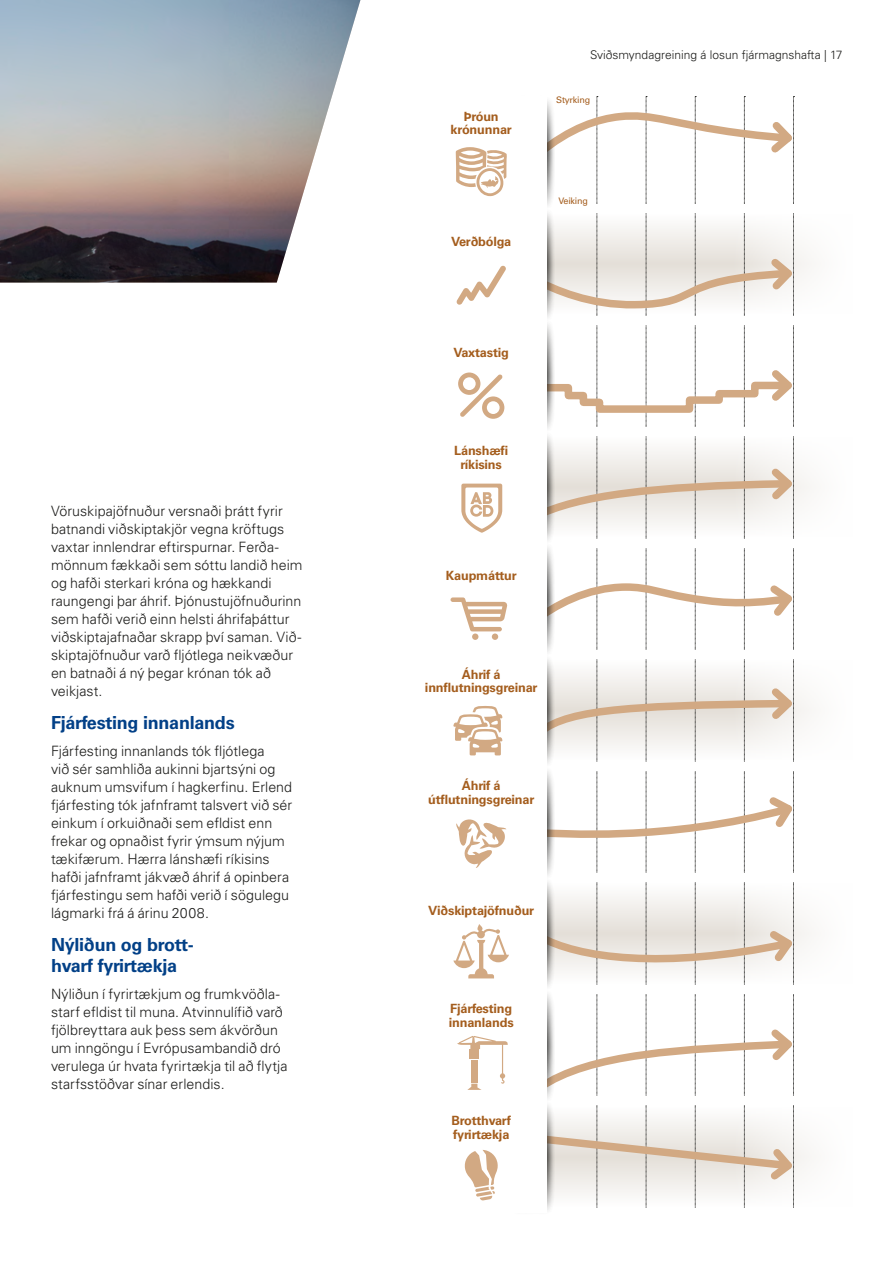
<style>
.page{position:relative;width:893px;height:1263px;background:#fff}
.page>*{position:absolute;margin:0;border:0;box-sizing:border-box;transform-origin:0 0}
.t1{font:700 18px/21px "Univers LT Std";letter-spacing:-.015em;color:#024087}
.t2{font:300 14.25px/18px "Univers LT Std";color:#1d1d1b}
.t3{font:700 12.75px/13.5px "Univers LT Std";letter-spacing:-.015em;color:#a45d1d;text-align:center}
.t4{font:300 12px "Univers LT Std";color:#1d1d1b}
.t5{font:9px "Univers LT Std";letter-spacing:-.025em;color:#a45d1d}
</style>
<div class="page">
<svg style="left:555px;top:1174px;width:177px;height:34px;fill:#f6f4f2"></svg>
<svg style="left:597px;top:96px;width:1px;height:1112px"></svg>
<svg style="left:646px;top:96px;width:1px;height:1112px"></svg>
<svg style="left:695px;top:96px;width:1px;height:1112px"></svg>
<svg style="left:744px;top:96px;width:1px;height:1112px"></svg>
<img style="left:0;top:0;width:360px;height:283px">
<svg style="left:555px;top:105px;width:208px;height:1069px"></svg>
<svg style="left:763px;top:96px;width:36px;height:1112px"></svg>
<div style="left:510px;top:94px;width:45px;height:118px;background:#1d1d1b;opacity:.82"></div>
<div style="left:510px;top:317px;width:45px;height:118px;background:#1d1d1b;opacity:.82"></div>
<div style="left:510px;top:540px;width:45px;height:118px;background:#1d1d1b;opacity:.82"></div>
<div style="left:510px;top:763px;width:45px;height:118px;background:#1d1d1b;opacity:.82"></div>
<div style="left:510px;top:987px;width:45px;height:117px;background:#1d1d1b;opacity:.82"></div>
<div style="left:510px;top:205px;width:45px;height:118px;background:#1d1d1b;opacity:.82"></div>
<div style="left:510px;top:429px;width:45px;height:117px;background:#1d1d1b;opacity:.82"></div>
<div style="left:510px;top:652px;width:45px;height:118px;background:#1d1d1b;opacity:.82"></div>
<div style="left:510px;top:875px;width:45px;height:118px;background:#1d1d1b;opacity:.82"></div>
<div style="left:510px;top:1098px;width:45px;height:118px;background:#1d1d1b;opacity:.82"></div>
<div style="left:415px;top:96px;width:132px;height:112px;background:#fff"></div>
<div style="left:415px;top:208px;width:132px;height:112px;background:#fff"></div>
<div style="left:415px;top:320px;width:132px;height:111px;background:#fff"></div>
<div style="left:415px;top:543px;width:132px;height:111px;background:#fff"></div>
<div style="left:415px;top:654px;width:132px;height:112px;background:#fff"></div>
<div style="left:415px;top:431px;width:132px;height:112px;background:#fff"></div>
<div style="left:415px;top:766px;width:132px;height:112px;background:#fff"></div>
<div style="left:415px;top:878px;width:132px;height:111px;background:#fff"></div>
<div style="left:415px;top:989px;width:132px;height:112px;background:#fff"></div>
<div style="left:415px;top:1101px;width:132px;height:111px;background:#fff"></div>
<svg style="left:456px;top:147px;width:51px;height:49px"></svg>
<svg style="left:456px;top:265px;width:50px;height:40px"></svg>
<svg style="left:450px;top:597px;width:57px;height:34px"></svg>
<div style="left:472px;top:633px;width:6px;height:7px;background:#d2a983;border-radius:50%"></div>
<div style="left:492px;top:633px;width:6px;height:7px;background:#d2a983;border-radius:50%"></div>
<svg style="left:453px;top:706px;width:50px;height:49px"></svg>
<svg style="left:456px;top:819px;width:50px;height:49px"></svg>
<svg style="left:453px;top:924px;width:56px;height:54px"></svg>
<svg style="left:457px;top:1036px;width:51px;height:54px"></svg>
<svg style="left:464px;top:1150px;width:34px;height:51px"></svg>
<svg style="left:458px;top:372px;width:46px;height:47px"></svg>
<svg style="left:461px;top:484px;width:41px;height:49px"></svg>
<p class="t2" style="left:51px;top:502px;width:253px">Vöruskipajöfnuður versnaði þrátt fyrir batnandi viðskiptakjör vegna kröftugs vaxtar innlendrar eftirspurnar. Ferða&shy;mönnum fækkaði sem sóttu landið heim og hafði sterkari króna og hækkandi raungengi þar áhrif. Þjónustujöfnuðurinn sem hafði verið einn helsti áhrifaþáttur viðskiptajafnaðar skrapp því saman. Við&shy;skiptajöfnuður varð fljótlega neikvæður en batnaði á ný þegar krónan tók að veikjast.</p>
<p class="t1" style="left:51px;top:712px;width:185px">Fjárfesting innanlands</p>
<p class="t2" style="left:51px;top:742px;width:243px">Fjárfesting innanlands tók fljótlega<br>við sér samhliða aukinni bjartsýni og auknum umsvifum í hagkerfinu. Erlend fjárfesting tók jafnframt talsvert við sér einkum í orkuiðnaði sem efldist enn frekar og opnaðist fyrir ýmsum nýjum tækifærum. Hærra lánshæfi ríkisins hafði jafnframt jákvæð áhrif á opinbera fjárfestingu sem hafði verið í sögulegu lágmarki frá á árinu 2008.</p>
<p class="t1" style="left:51px;top:934px;width:144px">Nýliðun og brott&shy;hvarf fyrirtækja</p>
<p class="t2" style="left:51px;top:985px;width:238px">Nýliðun í fyrirtækjum og frumkvöðla&shy;starf efldist til muna. Atvinnulífið varð fjölbreyttara auk þess sem ákvörðun um inngöngu í Evrópusambandið dró verulega úr hvata fyrirtækja til að flytja starfsstöðvar sínar erlendis.</p>
<p class="t3" style="left:451px;top:109px;width:63px">Þróun krónunnar</p>
<p class="t3" style="left:451px;top:234px;width:62px">Verðbólga</p>
<p class="t3" style="left:454px;top:346px;width:57px">Vaxtastig</p>
<p class="t3" style="left:454px;top:444px;width:56px">Lánshæfi ríkisins</p>
<p class="t4" style="left:590px;top:48px;width:254px">Sviðsmyndagreining á losun fjármagnshafta | 17</p>
<p class="t5" style="left:556px;top:94px;width:35px">Styrking</p>
<p class="t5" style="left:558px;top:195px;width:31px">Veiking</p>
<p class="t3" style="left:446px;top:569px;width:72px">Kaupmáttur</p>
<p class="t3" style="left:425px;top:667px;width:114px">Áhrif á innflutningsgreinar</p>
<p class="t3" style="left:428px;top:779px;width:108px">Áhrif á útflutningsgreinar</p>
<p class="t3" style="left:428px;top:904px;width:108px">Viðskiptajöfnuður</p>
<p class="t3" style="left:449px;top:1002px;width:66px;text-align:left">Fjárfesting innanlands</p>
<p class="t3" style="left:451px;top:1114px;width:61px;text-align:left">Brotthvarf fyrirtækja</p>
</div>
